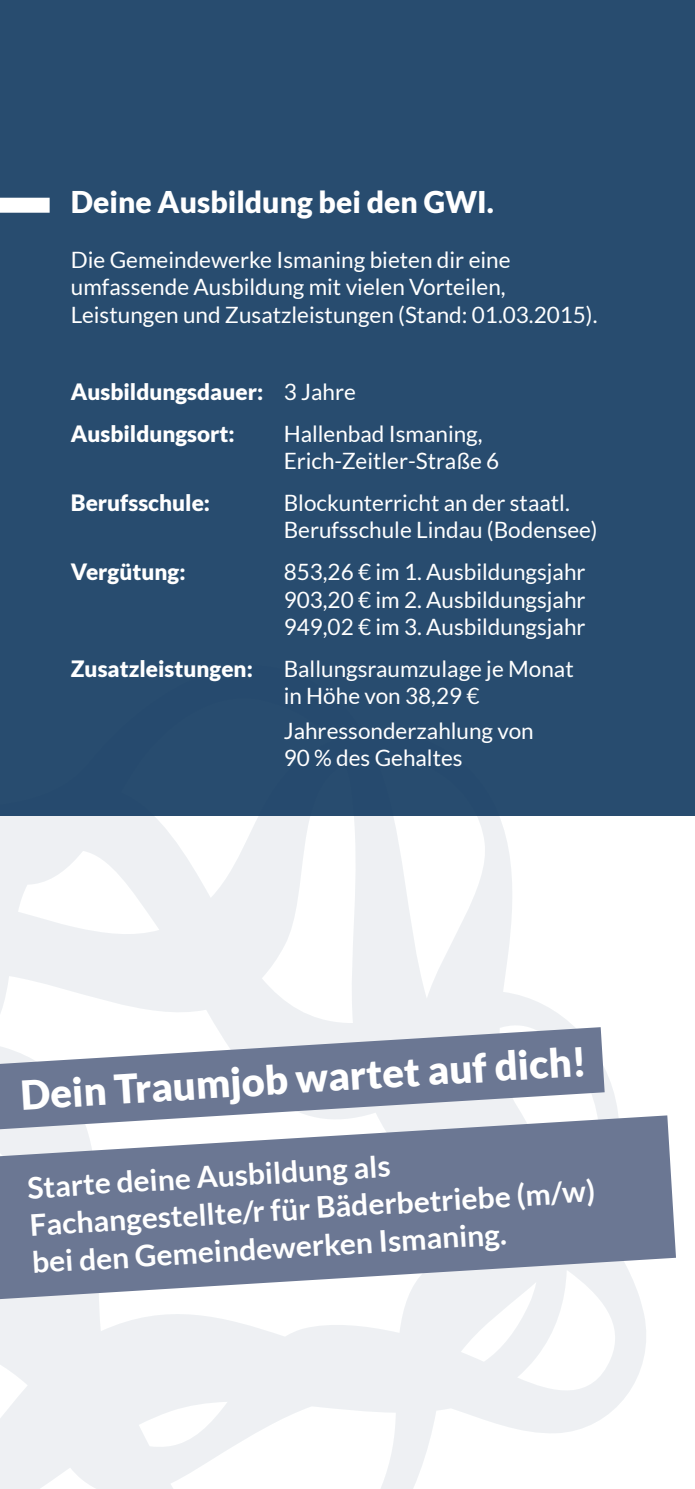
<style>
.page{position:relative;width:695px;height:1489px;background:#fff}
.page>*{position:absolute;margin:0;border:0;box-sizing:border-box;transform-origin:0 0}
.t1{font:900 40px "Lato";color:#fff}
.t2{font:700 30px/37.8px "Lato";color:#fff}
.t3{font:900 30px "Lato";color:#fff}
.t4{font:22.5px/27.5px "Lato";color:#fff}
.t5{font:900 22.5px/41.8px "Lato";color:#fff}
.s1{font-weight:400}
</style>
<div class="page">
<div style="left:0;top:0;width:694px;height:815px;background:#284c6f"></div>
<svg style="left:0;top:815px;width:648px;height:673px;fill:#eef0f3"></svg>
<div style="left:0;top:198px;width:50px;height:15px;background:#fff"></div>
<svg style="left:0;top:1027px;width:604px;height:88px;fill:#6b7793"></svg>
<svg style="left:0;top:1115px;width:676px;height:183px;background:#8892a8"></svg>
<h2 class="t3" style="left:71px;top:184px;width:424px">Deine Ausbildung bei den GWI.</h2>
<p class="t4" style="left:71px;top:246px;width:528px">Die Gemeindewerke Ismaning bieten dir eine umfassende Ausbildung mit vielen Vorteilen,<br>Leistungen und Zusatzleistungen (Stand: 01.03.2015).</p>
<p class="t5" style="left:71px;top:370px;width:286px">Ausbildungsdauer: <span class="s1">3 Jahre<br></span>Ausbildungsort:</p>
<p class="t4" style="left:283px;top:419px;width:217px">Hallenbad Ismaning,<br>Erich-Zeitler-Straße 6</p>
<p class="t5" style="left:71px;top:481px;width:141px">Berufsschule:</p>
<p class="t4" style="left:283px;top:489px;width:315px">Blockunterricht an der staatl.<br>Berufsschule Lindau (Bodensee)</p>
<p class="t5" style="left:71px;top:550px;width:116px">Vergütung:</p>
<p class="t4" style="left:283px;top:558px;width:303px;text-align:justify">853,26 € im 1. Ausbildungsjahr 903,20 € im 2. Ausbildungsjahr 949,02 € im 3. Ausbildungsjahr</p>
<p class="t5" style="left:71px;top:647px;width:183px">Zusatzleistungen:</p>
<p class="t4" style="left:283px;top:654px;width:291px">Ballungsraumzulage je Monat in Höhe von 38,29 €</p>
<p class="t4" style="left:283px;top:716px;width:251px">Jahressonderzahlung von<br>90 % des Gehaltes</p>
<h1 class="t1" style="left:19px;top:1074px;width:568px;rotate:-4deg">Dein Traumjob wartet auf dich!</h1>
<h2 class="t2" style="left:26px;top:1169px;width:568px;rotate:-4deg">Starte deine Ausbildung als<br>Fachangestellte/r für Bäderbetriebe (m/w) bei den Gemeindewerken Ismaning.</h2>
</div>
